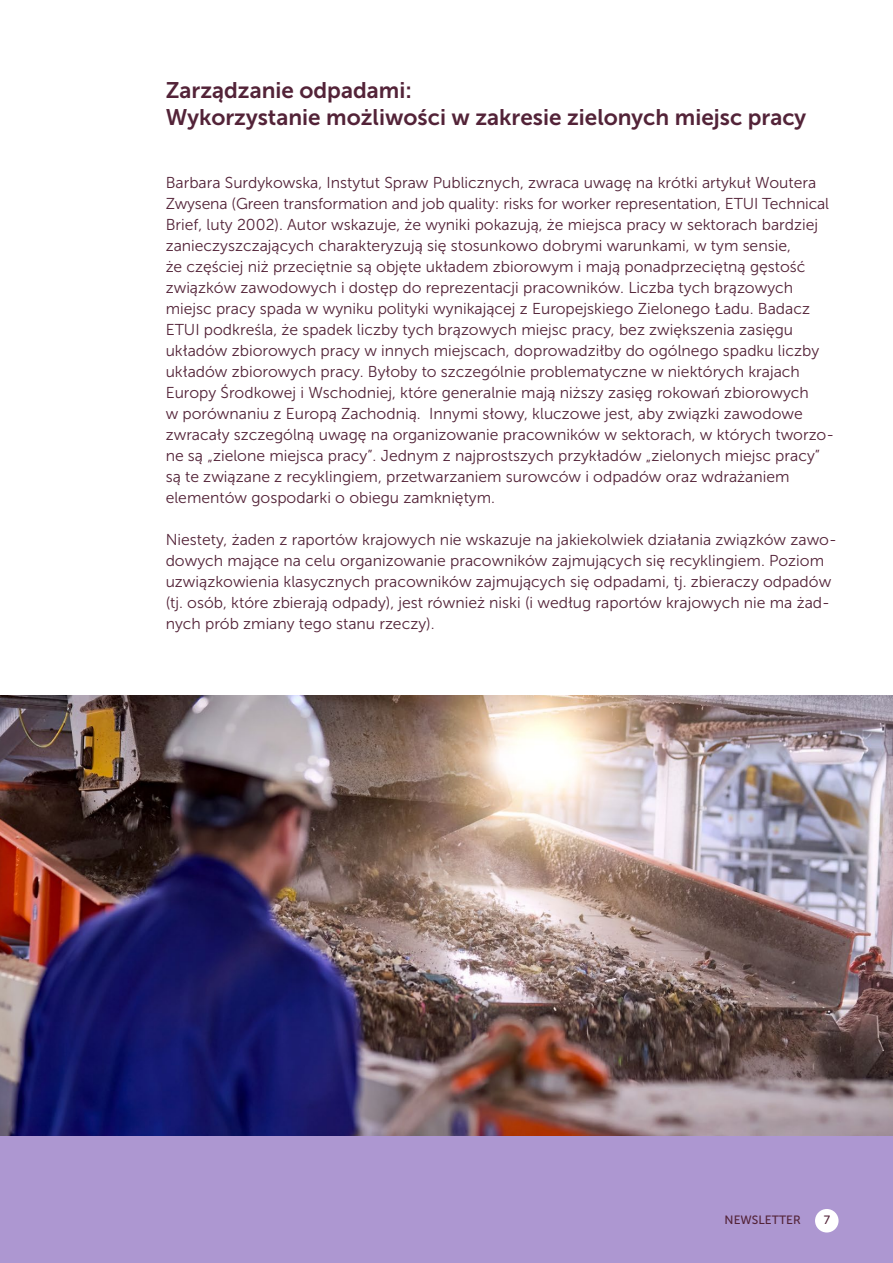
<style>
.page{position:relative;width:893px;height:1263px;background:#fff}
.page>*{position:absolute;margin:0;border:0;box-sizing:border-box;transform-origin:0 0}
.tyt01{font:22.5px "Museo Sans 700";color:#532338}
.tekst_reg{font:15.75px/21px "Museo Sans 300";color:#532338}
.t1{font:12px "Museo Sans 500";color:#532338}
</style>
<div class="page">
<div style="left:0;top:695px;width:893px;height:568px;background:#ad97d1"></div>
<img style="left:0;top:695px;width:893px;height:440px">
<div style="left:815px;top:1209px;width:23px;height:23px;background:#fff;border-radius:50%"></div>
<p class="tyt01" style="left:166px;top:77px;width:248px">Zarządzanie odpadami:</p>
<p class="tyt01" style="left:166px;top:104px;width:642px">Wykorzystanie możliwości w zakresie zielonych miejsc pracy</p>
<p class="tekst_reg" style="left:166px;top:172px;width:670px">Barbara Surdykowska, Instytut Spraw Publicznych, zwraca uwagę na krótki artykuł Woutera Zwysena (Green transformation and job quality: risks for worker representation, ETUI Technical Brief, luty 2002). Autor wskazuje, że wyniki pokazują, że miejsca pracy w sektorach bardziej zanieczyszczających charakteryzują się stosunkowo dobrymi warunkami, w tym sensie,<br>że częściej niż przeciętnie są objęte układem zbiorowym i mają ponadprzeciętną gęstość związków zawodowych i dostęp do reprezentacji pracowników. Liczba tych brązowych miejsc pracy spada w wyniku polityki wynikającej z Europejskiego Zielonego Ładu. Badacz ETUI podkreśla, że spadek liczby tych brązowych miejsc pracy, bez zwiększenia zasięgu układów zbiorowych pracy w innych miejscach, doprowadziłby do ogólnego spadku liczby układów zbiorowych pracy. Byłoby to szczególnie problematyczne w niektórych krajach Europy Środkowej i Wschodniej, które generalnie mają niższy zasięg rokowań zbiorowych<br>w porównaniu z Europą Zachodnią. Innymi słowy, kluczowe jest, aby związki zawodowe zwracały szczególną uwagę na organizowanie pracowników w sektorach, w których tworzo&shy;ne są „zielone miejsca pracy”. Jednym z najprostszych przykładów „zielonych miejsc pracy” są te związane z recyklingiem, przetwarzaniem surowców i odpadów oraz wdrażaniem elementów gospodarki o obiegu zamkniętym.</p>
<p class="tekst_reg" style="left:166px;top:529px;width:673px">Niestety, żaden z raportów krajowych nie wskazuje na jakiekolwiek działania związków zawo&shy;dowych mające na celu organizowanie pracowników zajmujących się recyklingiem. Poziom uzwiązkowienia klasycznych pracowników zajmujących się odpadami, tj. zbieraczy odpadów (tj. osób, które zbierają odpady), jest również niski (i według raportów krajowych nie ma żad&shy;nych prób zmiany tego stanu rzeczy).</p>
<p class="t1" style="left:725px;top:1214px;width:78px">NEWSLETTER</p>
<p class="t1" style="left:824px;top:1214px;width:8px">7</p>
</div>
